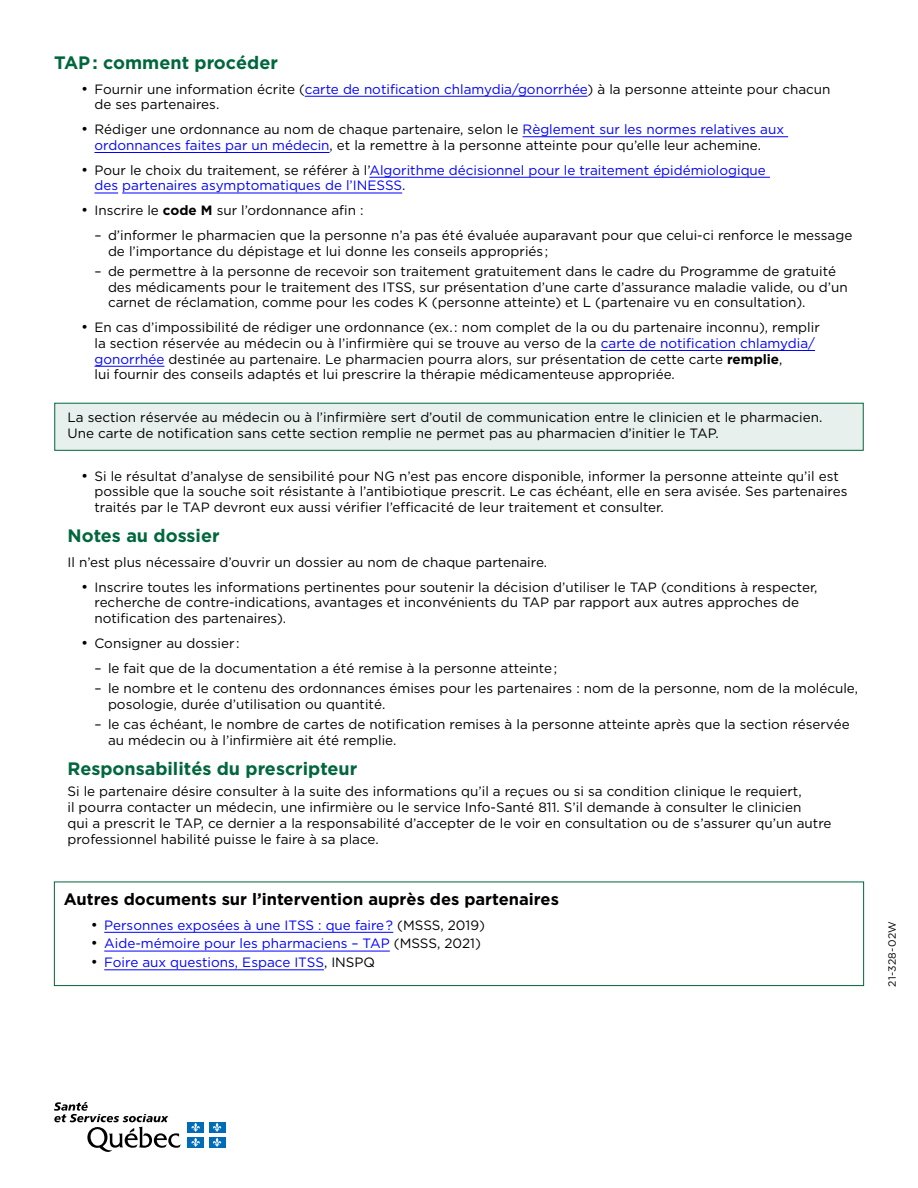
<style>
.page{position:relative;width:918px;height:1188px;background:#fff}
.page>*{position:absolute;margin:0;border:0;box-sizing:border-box;transform-origin:0 0}
.L{font:700 18px "Gotham HTF";color:#00673c}
.H2_-_L{font:700 18px "Gotham HTF";color:#00673c}
.t1{font:700 16.5px "Gotham HTF";color:#000}
.L-2{font:13.5px/15.8px "Gotham HTF";color:#000}
.t2{font:13.5px/15.8px "Gotham HTF";color:#00f}
.t3{font:10.5px "Gotham HTF";letter-spacing:.015em;color:#000}
.s1{font-size:14.85px}
.s2{color:#00f}
.s3{font-size:14.85px;color:#000}
.s4{color:#000}
.s5{font-weight:700}
</style>
<div class="page">
<div style="left:54px;top:403px;width:810px;height:48px;background:#e7f0ec;border:1px solid #00673c"></div>
<hr style="left:305px;top:96px;width:283px;height:1px;background:#00f">
<hr style="left:523px;top:136px;width:265px;height:1px;background:#00f">
<hr style="left:94px;top:152px;width:236px;height:1px;background:#00f">
<hr style="left:369px;top:177px;width:401px;height:1px;background:#00f">
<svg style="left:94px;top:193px;width:24px;height:1px"></svg>
<hr style="left:122px;top:193px;width:280px;height:1px;background:#00f">
<hr style="left:601px;top:350px;width:214px;height:1px;background:#00f">
<hr style="left:94px;top:366px;width:70px;height:1px;background:#00f">
<svg style="left:54px;top:1102px;width:127px;height:50px"></svg>
<div style="left:187px;top:1122px;width:17px;height:10px;background:#006cb7"></div>
<svg style="left:191px;top:1123px;width:9px;height:9px"></svg>
<div style="left:209px;top:1122px;width:16px;height:10px;background:#006cb7"></div>
<svg style="left:213px;top:1123px;width:8px;height:9px"></svg>
<div style="left:187px;top:1137px;width:17px;height:10px;background:#006cb7"></div>
<svg style="left:191px;top:1138px;width:9px;height:9px"></svg>
<div style="left:209px;top:1137px;width:16px;height:10px;background:#006cb7"></div>
<svg style="left:213px;top:1138px;width:8px;height:9px"></svg>
<hr style="left:104px;top:932px;width:289px;height:1px;background:#00f">
<hr style="left:104px;top:951px;width:286px;height:1px;background:#00f">
<hr style="left:104px;top:969px;width:220px;height:1px;background:#00f">
<div style="left:54px;top:882px;width:810px;height:104px;border:1px solid #00673c"></div>
<p class="H2_-_L" style="left:54px;top:52px;width:225px">TAP: comment procéder</p>
<p class="L-2" style="left:94px;top:81px;width:738px;text-indent:-14px"><span class="s1">•</span> Fournir une information écrite (<span class="s2">carte de notification chlamydia/gonorrhée</span>) à la personne atteinte pour chacun de ses partenaires.</p>
<p class="L-2" style="left:94px;top:121px;width:691px;text-indent:-14px"><span class="s1">•</span> Rédiger une ordonnance au nom de chaque partenaire, selon le <span class="s2">Règlement sur les normes relatives aux ordonnances faites par un médecin</span>, et la remettre à la personne atteinte pour qu’elle leur achemine.</p>
<p class="t2" style="left:94px;top:162px;width:673px;text-indent:-14px"><span class="s3">•</span> <span class="s4">Pour le choix du traitement, se référer à l’</span>Algorithme décisionnel pour le traitement épidémiologique des partenaires asymptomatiques de l’INESSS<span class="s4">.</span></p>
<p class="L-2" style="left:81px;top:202px;width:284px"><span class="s1">•</span> Inscrire le <span class="s5">code M</span> sur l’ordonnance afin :</p>
<p class="L-2" style="left:108px;top:227px;width:746px;text-indent:-14px">– d’informer le pharmacien que la personne n’a pas été évaluée auparavant pour que celui-ci renforce le message de l’importance du dépistage et lui donne les conseils appropriés ;</p>
<p class="L-2" style="left:108px;top:263px;width:741px;text-indent:-14px">– de permettre à la personne de recevoir son traitement gratuitement dans le cadre du Programme de gratuité des médicaments pour le traitement des ITSS, sur présentation d’une carte d’assurance maladie valide, ou d’un carnet de réclamation, comme pour les codes K (personne atteinte) et L (partenaire vu en consultation).</p>
<p class="L-2" style="left:94px;top:319px;width:727px;text-indent:-14px"><span class="s1">•</span> En cas d’impossibilité de rédiger une ordonnance (ex.: nom complet de la ou du partenaire inconnu), remplir la section réservée au médecin ou à l’infirmière qui se trouve au verso de la <span class="s2">carte de notification chlamydia/ gonorrhée</span> destinée au partenaire. Le pharmacien pourra alors, sur présentation de cette carte <span class="s5">remplie</span>,<br>lui fournir des conseils adaptés et lui prescrire la thérapie médicamenteuse appropriée.</p>
<p class="L-2" style="left:68px;top:409px;width:756px">La section réservée au médecin ou à l’infirmière sert d’outil de communication entre le clinicien et le pharmacien.<br>Une carte de notification sans cette section remplie ne permet pas au pharmacien d’initier le TAP.</p>
<p class="L-2" style="left:94px;top:468px;width:755px;text-indent:-14px"><span class="s1">•</span> Si le résultat d’analyse de sensibilité pour NG n’est pas encore disponible, informer la personne atteinte qu’il est possible que la souche soit résistante à l’antibiotique prescrit. Le cas échéant, elle en sera avisée. Ses partenaires traités par le TAP devront eux aussi vérifier l’efficacité de leur traitement et consulter.</p>
<p class="L" style="left:68px;top:525px;width:154px">Notes au dossier</p>
<p class="L-2" style="left:68px;top:554px;width:481px">Il n’est plus nécessaire d’ouvrir un dossier au nom de chaque partenaire.</p>
<p class="L-2" style="left:94px;top:579px;width:725px;text-indent:-14px"><span class="s1">•</span> Inscrire toutes les informations pertinentes pour soutenir la décision d’utiliser le TAP (conditions à respecter, recherche de contre-indications, avantages et inconvénients du TAP par rapport aux autres approches de notification des partenaires).</p>
<p class="L-2" style="left:81px;top:635px;width:160px"><span class="s1">•</span> Consigner au dossier :</p>
<p class="L-2" style="left:94px;top:660px;width:464px">– le fait que de la documentation a été remise à la personne atteinte;</p>
<p class="L-2" style="left:108px;top:680px;width:752px;text-indent:-14px">– le nombre et le contenu des ordonnances émises pour les partenaires : nom de la personne, nom de la molécule, posologie, durée d’utilisation ou quantité.</p>
<p class="L-2" style="left:108px;top:716px;width:743px;text-indent:-14px">– le cas échéant, le nombre de cartes de notification remises à la personne atteinte après que la section réservée au médecin ou à l’infirmière ait été remplie.</p>
<p class="L" style="left:68px;top:758px;width:291px">Responsabilités du prescripteur</p>
<p class="L-2" style="left:68px;top:784px;width:766px">Si le partenaire désire consulter à la suite des informations qu’il a reçues ou si sa condition clinique le requiert,<br>il pourra contacter un médecin, une infirmière ou le service Info-Santé 811. S’il demande à consulter le clinicien<br>qui a prescrit le TAP, ce dernier a la responsabilité d’accepter de le voir en consultation ou de s’assurer qu’un autre professionnel habilité puisse le faire à sa place.</p>
<h3 class="t1" style="left:64px;top:890px;width:497px">Autres documents sur l’intervention auprès des partenaires</h3>
<p class="t2" style="left:91px;top:917px;width:396px"><span class="s3">•</span> Personnes exposées à une ITSS : que faire? <span class="s4">(MSSS, 2019)</span></p>
<p class="t2" style="left:91px;top:936px;width:392px"><span class="s3">•</span> Aide-mémoire pour les pharmaciens – TAP <span class="s4">(MSSS, 2021)</span></p>
<p class="t2" style="left:91px;top:954px;width:286px"><span class="s3">•</span> Foire aux questions, Espace ITSS<span class="s4">, INSPQ</span></p>
<p class="t3" style="left:886px;top:987px;width:67px;rotate:-90deg">21-328-02W</p>
</div>
